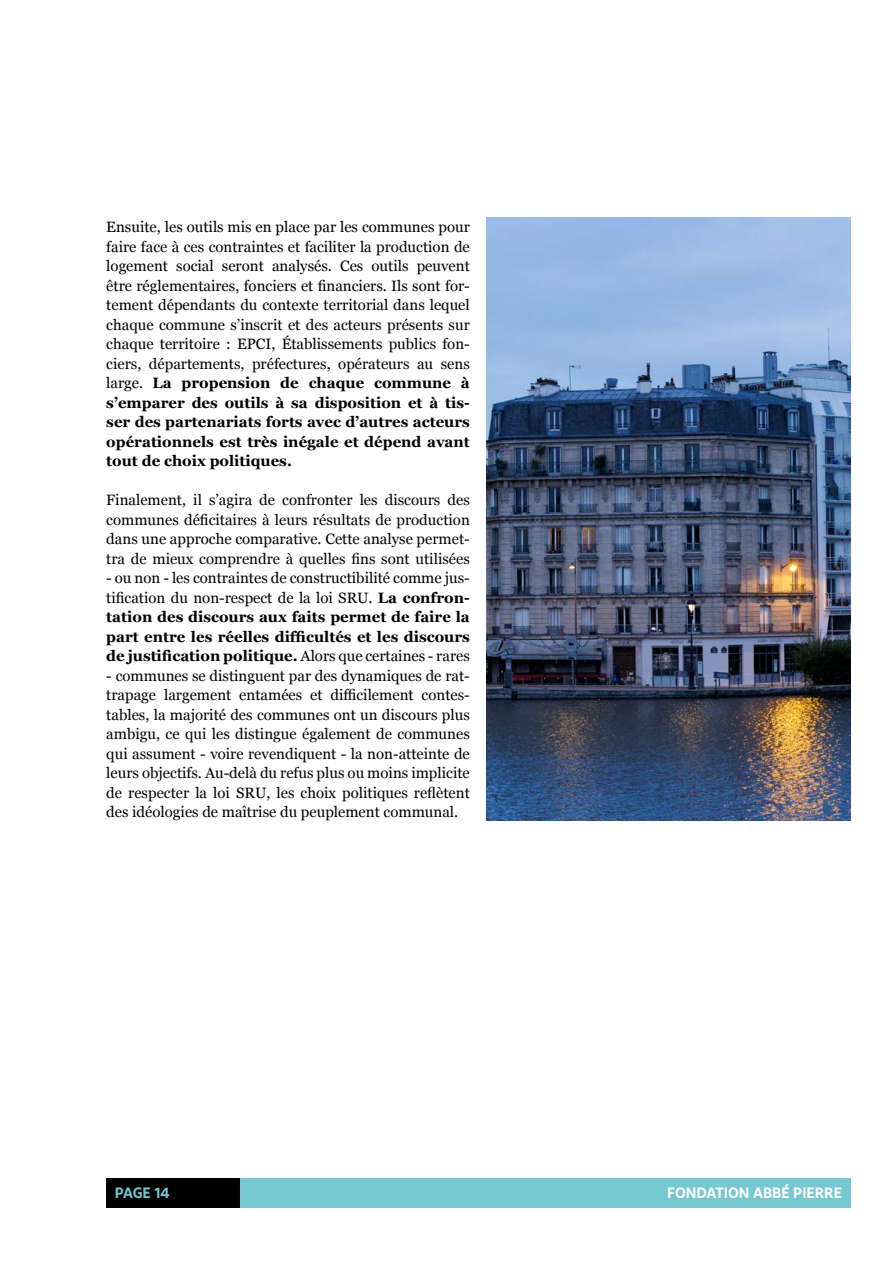
<style>
.page{position:relative;width:893px;height:1263px;background:#fff}
.page>*{position:absolute;margin:0;border:0;box-sizing:border-box;transform-origin:0 0}
.t1{font:15px/19.5px "Georgia";color:#000;text-align:justify}
.t2{font:700 15px/19.5px "Georgia";color:#000;text-align:justify}
.t3{font:600 15px "Diodrum";color:#fff}
.t4{font:600 15px "Diodrum";letter-spacing:-.01em;color:#76c8d0}
.s1{font-weight:700}
.s2{font-weight:400}
</style>
<div class="page">
<div style="left:106px;top:1178px;width:744px;height:30px;background:#76c8d0"></div>
<div style="left:106px;top:1178px;width:134px;height:30px;background:#000"></div>
<img style="left:487px;top:218px;width:363px;height:603px">
<p class="t1" style="left:106px;top:217px;width:365px">Ensuite, les outils mis en place par les communes pour faire face à ces contraintes et faciliter la production de logement social seront analysés. Ces outils peuvent être réglementaires, fonciers et financiers. Ils sont for&shy;tement dépendants du contexte territorial dans lequel chaque commune s’inscrit et des acteurs présents sur chaque territoire : EPCI, Établissements publics fon&shy;ciers, départements, préfectures, opérateurs au sens large. <span class="s1">La propension de chaque commune à s’emparer des outils à sa disposition et à tis&shy;ser des partenariats forts avec d’autres acteurs opérationnels est très inégale et dépend avant tout de choix politiques.</span></p>
<p class="t1" style="left:106px;top:490px;width:365px">Finalement, il s’agira de confronter les discours des communes déficitaires à leurs résultats de production dans une approche comparative. Cette analyse permet&shy;tra de mieux comprendre à quelles fins sont utilisées</p>
<p class="t2" style="left:106px;top:567px;width:365px"><span class="s2">- ou non - les contraintes de constructibilité comme jus&shy;tification du non-respect de la loi SRU.</span> La confron&shy;tation des discours aux faits permet de faire la part entre les réelles difficultés et les discours de justification politique. <span class="s2">Alors que certaines - rares</span></p>
<p class="t1" style="left:106px;top:665px;width:365px">- communes se distinguent par des dynamiques de rat&shy;trapage largement entamées et difficilement contes&shy;tables, la majorité des communes ont un discours plus ambigu, ce qui les distingue également de communes qui assument - voire revendiquent - la non-atteinte de leurs objectifs. Au-delà du refus plus ou moins implicite de respecter la loi SRU, les choix politiques reflètent des idéologies de maîtrise du peuplement communal.</p>
<p class="t4" style="left:115px;top:1183px;width:56px">PAGE 14</p>
<p class="t3" style="left:667px;top:1183px;width:176px">FONDATION ABBÉ PIERRE</p>
</div>
